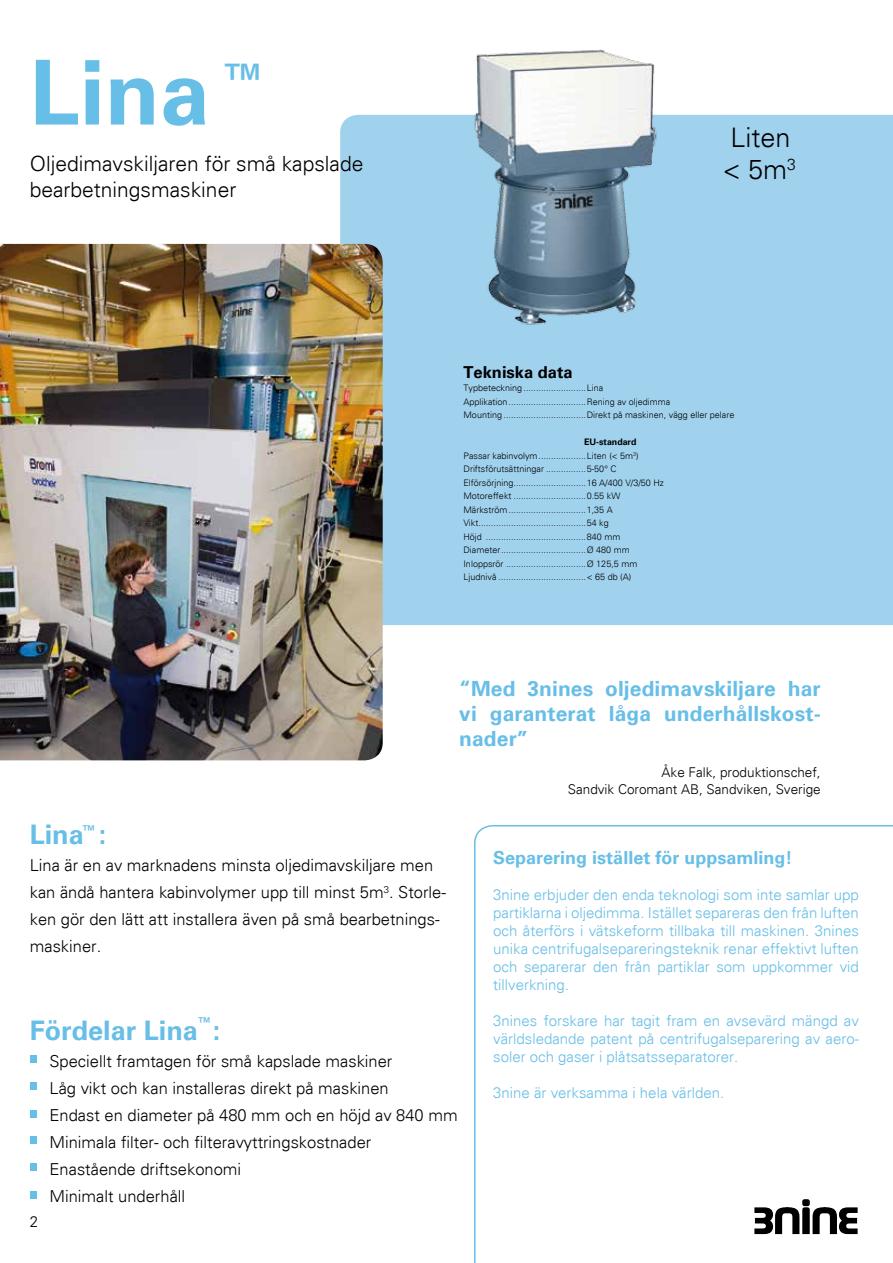
<style>
.page{position:relative;width:893px;height:1263px;background:#fff}
.page>*{position:absolute;margin:0;border:0;box-sizing:border-box;transform-origin:0 0}
.t1{font:700 90px "Univers";color:#67bee7}
.t2{font:700 45px "Univers";color:#67bee7}
.t3{font:700 27px "Univers";color:#67bee7}
.t4{font:300 27px/32.4px "Univers";color:#000}
.t5{font:700 21px/25.2px "Univers";letter-spacing:.005em;color:#67bee7;text-align:justify}
.t6{font:300 21px/25.2px "Univers";color:#000}
.t7{font:700 18px "Univers";color:#67bee7}
.t8{font:300 16.5px/27px "Univers";color:#000}
.t9{font:700 16.5px "Univers";color:#000}
.t10{font:300 15px/18px "Univers";color:#67bee7;text-align:justify}
.t11{font:700 15px "Univers";color:#67bee7}
.t12{font:300 15px "Univers";color:#000}
.t13{font:300 13.5px/16.2px "Univers";color:#000;text-align:right}
.t14{font:300 9px/13.5px "Univers";color:#000}
.s1{font-weight:700}
</style>
<div class="page">
<div style="left:340px;top:115px;width:553px;height:510px;background:#a0d2ee"></div>
<img style="left:463px;top:49px;width:204px;height:283px">
<img style="left:0;top:244px;width:383px;height:516px">
<svg style="left:474px;top:825px;width:419px;height:438px"></svg>
<div style="left:802px;top:1199px;width:8px;height:7px;background:#000;border-radius:2px"></div>
<svg style="left:754px;top:1207px;width:104px;height:27px"></svg>
<div style="left:30px;top:1055px;width:7px;height:7px;background:#67bee7"></div>
<div style="left:30px;top:1083px;width:7px;height:7px;background:#67bee7"></div>
<div style="left:30px;top:1110px;width:7px;height:7px;background:#67bee7"></div>
<div style="left:30px;top:1136px;width:7px;height:7px;background:#67bee7"></div>
<div style="left:30px;top:1163px;width:7px;height:7px;background:#67bee7"></div>
<div style="left:30px;top:1192px;width:7px;height:7px;background:#67bee7"></div>
<h1 class="t1" style="left:30px;top:39px;width:182px">Lina</h1>
<h3 class="t6" style="left:30px;top:151px;width:335px">Oljedimavskiljaren för små kapslade bearbetningsmaskiner</h3>
<h2 class="t2" style="left:221px;top:54px;width:46px">™</h2>
<h3 class="t4" style="left:723px;top:121px;width:75px">Liten &lt; 5m<sup>3</sup></h3>
<h3 class="t9" style="left:463px;top:362px;width:111px">Tekniska data</h3>
<p class="t14" style="left:463px;top:381px;width:272px">Typbeteckning .........................Lina<br>Applikation...............................Rening av oljedimma<br>Mounting .................................Direkt på maskinen, vägg eller pelare</p>
<p class="t14" style="left:463px;top:435px;width:202px;text-indent:121px"><span class="s1">EU-standard </span>Passar kabinvolym...................Liten (&lt; 5m<sup>3</sup>)<br>Driftsförutsättningar ................5-50° C Elförsörjning.............................16 A/400 V/3/50 Hz Motoreffekt .............................0.55 kW Märkström...............................1,35 A Vikt...........................................54 kg<br>Höjd ........................................840 mm Diameter..................................Ø 480 mm Inloppsrör ................................Ø 125,5 mm Ljudnivå ...................................&lt; 65 db (A)</p>
<h3 class="t5" style="left:459px;top:676px;width:363px">“Med 3nines oljedimavskiljare har vi garanterat låga underhållskost&shy;nader”</h3>
<h3 class="t13" style="left:568px;top:765px;width:254px">Åke Falk, produktionschef,<br>Sandvik Coromant AB, Sandviken, Sverige</h3>
<h3 class="t3" style="left:30px;top:819px;width:78px">Lina :</h3>
<h3 class="t8" style="left:30px;top:852px;width:418px">Lina är en av marknadens minsta oljedimavskiljare men kan ändå hantera kabinvolymer upp till minst 5m<sup>3</sup>. Storle&shy;ken gör den lätt att installera även på små bearbetnings&shy;maskiner.</h3>
<h3 class="t11" style="left:81px;top:822px;width:16px">™</h3>
<h3 class="t11" style="left:197px;top:1014px;width:16px">™</h3>
<h3 class="t3" style="left:30px;top:1014px;width:192px">Fördelar Lina :</h3>
<p class="t8" style="left:50px;top:1047px;width:410px">Speciellt framtagen för små kapslade maskiner<br>Låg vikt och kan installeras direkt på maskinen<br>Endast en diameter på 480 mm och en höjd av 840 mm Minimala filter- och filteravyttringskostnader Enastående driftsekonomi<br>Minimalt underhåll</p>
<h3 class="t12" style="left:30px;top:1213px;width:10px">2</h3>
<h3 class="t7" style="left:493px;top:847px;width:301px">Separering istället för uppsamling!</h3>
<p class="t10" style="left:493px;top:886px;width:367px">3nine erbjuder den enda teknologi som inte samlar upp partiklarna i oljedimma. Istället separeras den från luften och återförs i vätskeform tillbaka till maskinen. 3nines unika centrifugalsepareringsteknik renar effektivt luften och separerar den från partiklar som uppkommer vid tillverkning.</p>
<h3 class="t10" style="left:493px;top:1012px;width:367px">3nines forskare har tagit fram en avsevärd mängd av världsledande patent på centrifugalseparering av aero&shy;soler och gaser i plåtsatsseparatorer.</h3>
<h3 class="t10" style="left:493px;top:1084px;width:232px">3nine är verksamma i hela världen.</h3>
</div>
